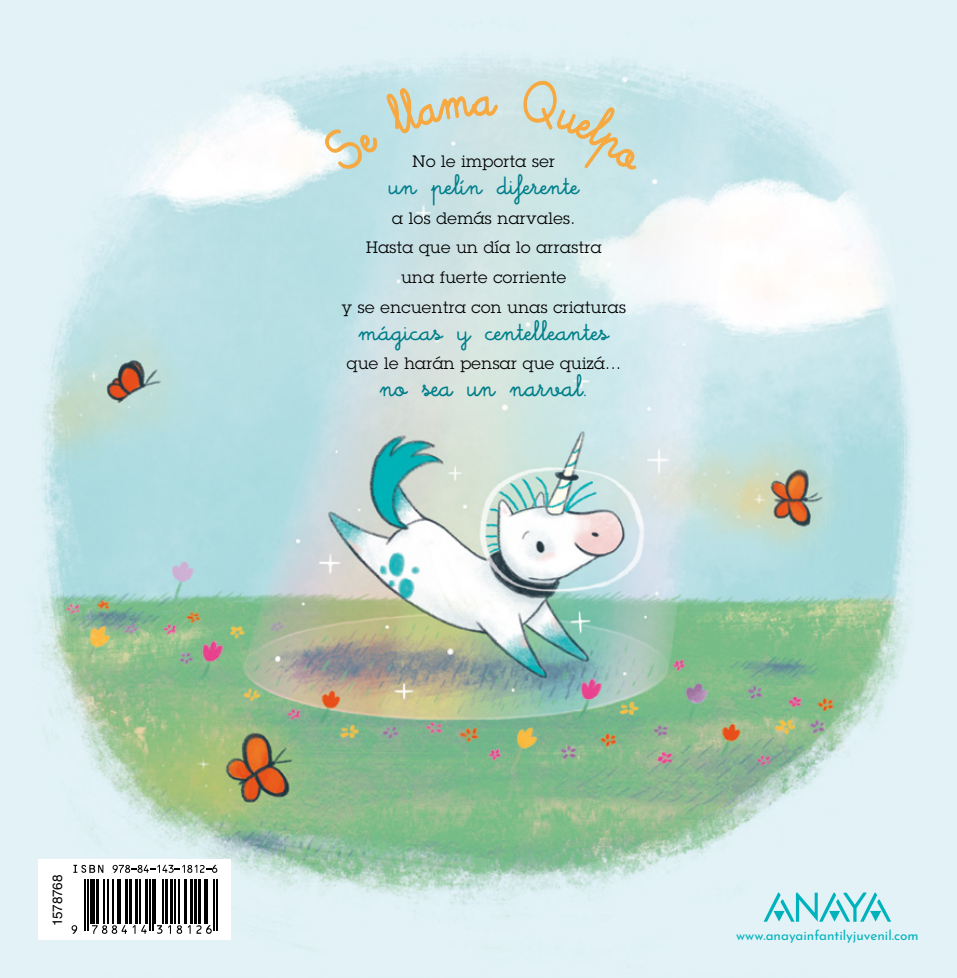
<style>
.page{position:relative;width:957px;height:978px;background:#fff}
.page>*{position:absolute;margin:0;border:0;box-sizing:border-box;transform-origin:0 0}
.t1{font:700 33px "Mimame Anaya";color:#007f8a;scale:.91 1}
.TX{font:700 30px "Mimame Anaya";color:#007f8a}
.TX-2{font:16.2px/29.7px "Lubalin Graph Std";letter-spacing:.03em;color:#000;text-align:center}
.t2{font:13.5px "Josefin Sans";color:#00b2bb}
.t3{font:13.5px "Helvetica LT Std";color:#000}
</style>
<div class="page">
<img style="left:0;top:0;width:957px;height:978px">
<img style="left:954px;top:668px;width:3px;height:14px">
<img style="left:954px;top:723px;width:3px;height:14px">
<svg style="left:955px;top:327px;width:2px;height:43px"></svg>
<div style="left:38px;top:859px;width:193px;height:81px;background:#fff"></div>
<svg style="left:763px;top:892px;width:128px;height:30px"></svg>
<hr style="left:85px;top:879px;width:1px;height:52px;background:#000">
<hr style="left:87px;top:879px;width:2px;height:52px;background:#000">
<hr style="left:90px;top:879px;width:4px;height:45px;background:#000">
<hr style="left:96px;top:879px;width:3px;height:45px;background:#000">
<hr style="left:103px;top:879px;width:1px;height:45px;background:#000">
<hr style="left:107px;top:879px;width:1px;height:45px;background:#000">
<hr style="left:113px;top:879px;width:1px;height:45px;background:#000">
<hr style="left:117px;top:879px;width:1px;height:45px;background:#000">
<hr style="left:120px;top:879px;width:1px;height:45px;background:#000">
<hr style="left:125px;top:879px;width:3px;height:45px;background:#000">
<hr style="left:129px;top:879px;width:3px;height:45px;background:#000">
<hr style="left:135px;top:879px;width:3px;height:45px;background:#000">
<hr style="left:139px;top:879px;width:2px;height:45px;background:#000">
<hr style="left:145px;top:879px;width:3px;height:45px;background:#000">
<hr style="left:149px;top:879px;width:2px;height:52px;background:#000">
<hr style="left:152px;top:879px;width:1px;height:52px;background:#000">
<hr style="left:155px;top:879px;width:1px;height:45px;background:#000">
<hr style="left:162px;top:879px;width:1px;height:45px;background:#000">
<hr style="left:165px;top:879px;width:2px;height:45px;background:#000">
<hr style="left:170px;top:879px;width:3px;height:45px;background:#000">
<hr style="left:174px;top:879px;width:2px;height:45px;background:#000">
<hr style="left:179px;top:879px;width:1px;height:45px;background:#000">
<hr style="left:184px;top:879px;width:3px;height:45px;background:#000">
<hr style="left:190px;top:879px;width:3px;height:45px;background:#000">
<hr style="left:194px;top:879px;width:3px;height:45px;background:#000">
<hr style="left:198px;top:879px;width:3px;height:45px;background:#000">
<hr style="left:204px;top:879px;width:1px;height:45px;background:#000">
<hr style="left:207px;top:879px;width:1px;height:45px;background:#000">
<hr style="left:214px;top:879px;width:1px;height:52px;background:#000">
<hr style="left:217px;top:879px;width:1px;height:52px;background:#000">
<svg style="left:73px;top:865px;width:30px;height:8px"></svg>
<svg style="left:113px;top:865px;width:104px;height:8px"></svg>
<svg style="left:72px;top:925px;width:5px;height:9px"></svg>
<svg style="left:92px;top:925px;width:35px;height:9px"></svg>
<svg style="left:133px;top:925px;width:2px;height:9px"></svg>
<svg style="left:141px;top:925px;width:6px;height:9px"></svg>
<svg style="left:157px;top:925px;width:5px;height:9px"></svg>
<svg style="left:168px;top:925px;width:3px;height:9px"></svg>
<svg style="left:177px;top:925px;width:5px;height:9px"></svg>
<svg style="left:188px;top:925px;width:3px;height:9px"></svg>
<svg style="left:197px;top:925px;width:15px;height:9px"></svg>
<svg style="left:320px;top:86px;width:178px;height:88px"></svg>
<svg style="left:519px;top:78px;width:124px;height:103px"></svg>
<p class="t3" style="left:49px;top:926px;width:53px;rotate:-90deg">1578768</p>
<p class="TX-2" style="left:412px;top:146px;width:144px">No le importa ser</p>
<p class="TX" style="left:389px;top:169px;width:191px">un pelín diferente</p>
<p class="TX-2" style="left:392px;top:203px;width:185px">a los demás narvales.</p>
<p class="TX-2" style="left:366px;top:232px;width:237px">Hasta que un día lo arrastra</p>
<p class="TX-2" style="left:342px;top:262px;width:286px">una fuerte corriente<br>y se encuentra con unas criaturas</p>
<p class="TX" style="left:359px;top:315px;width:251px">mágicas y centelleantes</p>
<p class="TX-2" style="left:347px;top:349px;width:275px">que le harán pensar que quizá...</p>
<p class="t1" style="left:380px;top:369px;width:229px">no sea un narval.</p>
<p class="t2" style="left:736px;top:924px;width:184px">www.anayainfantilyjuvenil.com</p>
</div>
